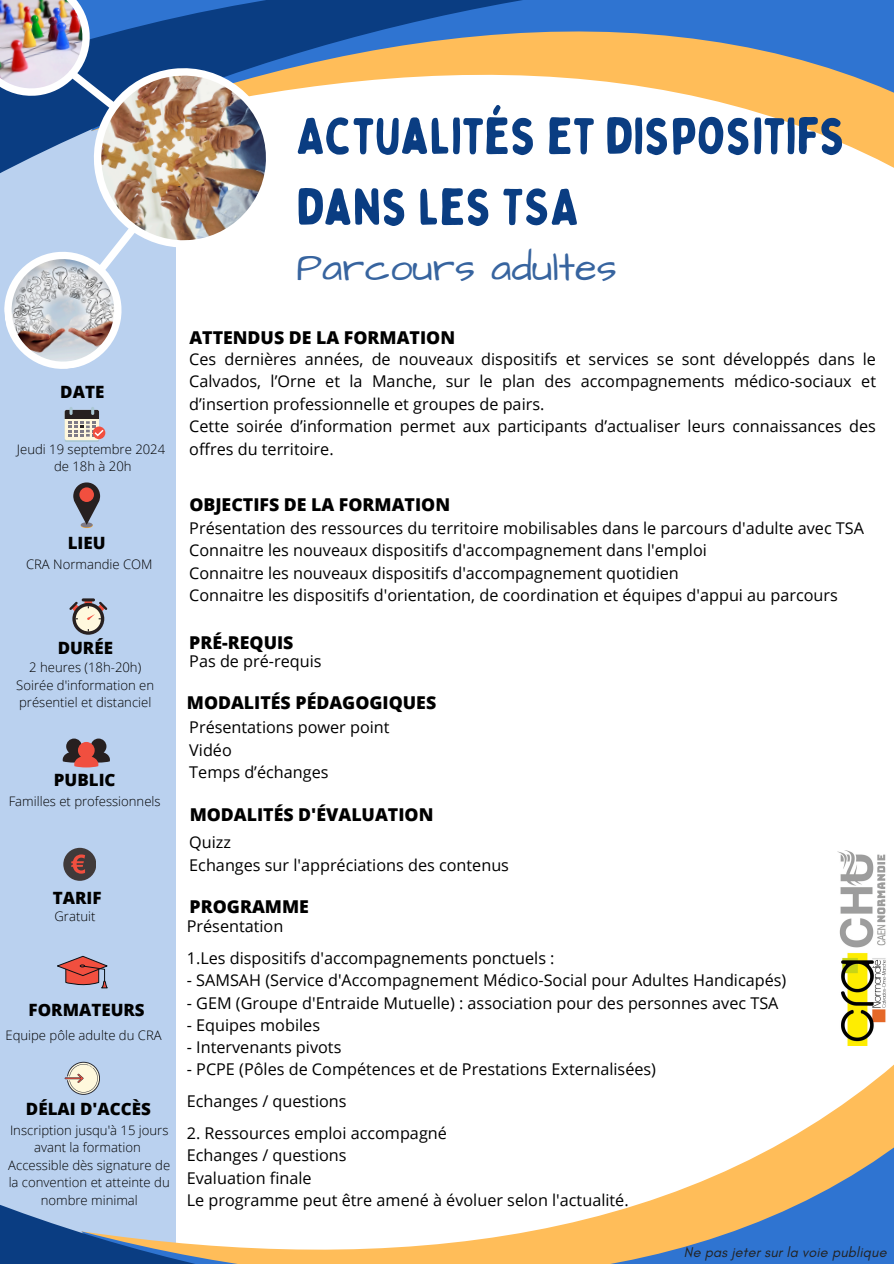
<style>
.page{position:relative;width:894px;height:1264px;background:#fff}
.page>*{position:absolute;margin:0;border:0;box-sizing:border-box;transform-origin:0 0}
.t1{font:51.3px/70.8px "Bobby Jones Soft";color:#0a3d82}
.t2{font:40.05px "Architects Daughter";color:#37649f}
.t3{font:800 17.7px "Open Sans";color:#000}
.t4{font:800 16.95px "Open Sans";color:#000}
.t5{font:16.2px/22.5px "Open Sans";color:#000}
.t6{font:italic 14.4px "Glacial Indifference";letter-spacing:.01em;color:#222}
.t7{font:300 13.05px/17.4px "Open Sans";color:#000;text-align:center}
</style>
<div class="page">
<div style="left:0;top:40px;width:176px;height:1223px;background:#bad1ef"></div>
<svg style="left:72px;top:603px;width:32px;height:31px"></svg>
<div style="left:76px;top:606px;width:25px;height:25px;background:#fff8dd;border-radius:50%"></div>
<svg style="left:69px;top:598px;width:38px;height:22px"></svg>
<div style="left:65px;top:412px;width:34px;height:30px;background:#bad0d5;border-radius:2px"></div>
<div style="left:65px;top:410px;width:34px;height:30px;background:#fff8dd;border-radius:2px"></div>
<div style="left:93px;top:426px;width:12px;height:13px;background:#f14f3f;border-radius:50%"></div>
<svg style="left:65px;top:407px;width:40px;height:30px"></svg>
<svg style="left:81px;top:523px;width:12px;height:5px"></svg>
<div style="left:81px;top:522px;width:12px;height:5px;background:#7e7b87;border-radius:50%"></div>
<svg style="left:73px;top:482px;width:27px;height:43px"></svg>
<div style="left:79px;top:487px;width:15px;height:15px;background:#f14f3f;border-radius:50%"></div>
<svg style="left:63px;top:738px;width:47px;height:29px"></svg>
<div style="left:63px;top:847px;width:33px;height:33px;background:#403a3a;border-radius:50%"></div>
<svg style="left:71px;top:854px;width:14px;height:19px"></svg>
<svg style="left:57px;top:955px;width:51px;height:33px"></svg>
<svg style="left:81px;top:1045px;width:812px;height:78px"></svg>
<svg style="left:790px;top:1123px;width:103px;height:140px;background:#8492a1"></svg>
<svg style="left:0;top:1062px;width:790px;height:201px"></svg>
<svg style="left:0;top:1214px;width:508px;height:49px"></svg>
<img style="left:837px;top:850px;width:49px;height:195px">
<svg style="left:824px;top:0;width:69px;height:143px;background:#8c959c"></svg>
<svg style="left:526px;top:0;width:298px;height:136px"></svg>
<svg style="left:278px;top:0;width:248px;height:92px;background:#889096"></svg>
<svg style="left:0;top:0;width:278px;height:369px"></svg>
<img style="left:9px;top:256px;width:108px;height:108px">
<img style="left:0;top:0;width:84px;height:91px">
<img style="left:96px;top:71px;width:174px;height:174px">
<h3 class="t1" style="left:296px;top:101px;width:550px">ACTUALITÉS ET DISPOSITIFS<br>DANS LES TSA</h3>
<p class="t2" style="left:296px;top:241px;width:322px">Parcours adultes</p>
<p class="t4" style="left:60px;top:380px;width:45px">DATE</p>
<h1 class="t7" style="left:17px;top:440px;width:150px">Jeudi 19 septembre 2024</h1>
<h2 class="t7" style="left:54px;top:457px;width:79px">de 18h à 20h</h2>
<h3 class="t4" style="left:68px;top:531px;width:39px">LIEU</h3>
<h4 class="t7" style="left:26px;top:555px;width:128px">CRA Normandie COM</h4>
<p class="t4" style="left:58px;top:636px;width:57px">DURÉE</p>
<p class="t7" style="left:29px;top:658px;width:113px">2 heures (18h-20h)</p>
<h3 class="t7" style="left:16px;top:676px;width:139px;text-align:left">Soirée d'information en présentiel et distanciel</h3>
<h3 class="t4" style="left:54px;top:768px;width:63px">PUBLIC</h3>
<h4 class="t7" style="left:9px;top:792px;width:153px">Familles et professionnels</h4>
<h4 class="t4" style="left:53px;top:885px;width:50px">TARIF</h4>
<h3 class="t7" style="left:54px;top:907px;width:42px">Gratuit</h3>
<h3 class="t4" style="left:29px;top:997px;width:118px">FORMATEURS</h3>
<h4 class="t7" style="left:5px;top:1026px;width:158px">Equipe pôle adulte du CRA</h4>
<h3 class="t4" style="left:26px;top:1096px;width:126px">DÉLAI D'ACCÈS</h3>
<h4 class="t7" style="left:10px;top:1120px;width:160px">Inscription jusqu'à 15 jours avant la formation</h4>
<p class="t7" style="left:8px;top:1155px;width:163px">Accessible dès signature de la convention et atteinte du nombre minimal</p>
<p class="t3" style="left:189px;top:325px;width:267px">ATTENDUS DE LA FORMATION</p>
<p class="t5" style="left:189px;top:347px;width:688px">Ces dernières années, de nouveaux dispositifs et services se sont développés dans le Calvados, l’Orne et la Manche, sur le plan des accompagnements médico-sociaux et d’insertion professionnelle et groupes de pairs.<br>Cette soirée d’information permet aux participants d’actualiser leurs connaissances des offres du territoire.</p>
<p class="t3" style="left:189px;top:491px;width:262px">OBJECTIFS DE LA FORMATION</p>
<h3 class="t5" style="left:189px;top:516px;width:676px">Présentation des ressources du territoire mobilisables dans le parcours d'adulte avec TSA Connaitre les nouveaux dispositifs d'accompagnement dans l'emploi<br>Connaitre les nouveaux dispositifs d'accompagnement quotidien<br>Connaitre les dispositifs d'orientation, de coordination et équipes d'appui au parcours</h3>
<h3 class="t3" style="left:189px;top:630px;width:106px">PRÉ-REQUIS</h3>
<p class="t5" style="left:189px;top:649px;width:134px">Pas de pré-requis</p>
<p class="t3" style="left:187px;top:689px;width:251px">MODALITÉS PÉDAGOGIQUES</p>
<h3 class="t5" style="left:189px;top:716px;width:202px">Présentations power point<br>Vidéo<br>Temps d’échanges</h3>
<p class="t3" style="left:190px;top:802px;width:245px">MODALITÉS D'ÉVALUATION</p>
<p class="t5" style="left:189px;top:830px;width:321px">Quizz<br>Echanges sur l'appréciations des contenus</p>
<p class="t3" style="left:189px;top:893px;width:121px">PROGRAMME</p>
<h3 class="t5" style="left:187px;top:914px;width:98px">Présentation</h3>
<p class="t5" style="left:187px;top:946px;width:369px">1.Les dispositifs d'accompagnements ponctuels :</p>
<p class="t5" style="left:187px;top:968px;width:601px">- SAMSAH (Service d'Accompagnement Médico-Social pour Adultes Handicapés)</p>
<p class="t5" style="left:187px;top:991px;width:593px">- GEM (Groupe d'Entraide Mutuelle) : association pour des personnes avec TSA</p>
<p class="t5" style="left:187px;top:1013px;width:135px">- Equipes mobiles</p>
<p class="t5" style="left:187px;top:1035px;width:156px">- Intervenants pivots</p>
<p class="t5" style="left:187px;top:1057px;width:470px">- PCPE (Pôles de Compétences et de Prestations Externalisées)</p>
<p class="t5" style="left:187px;top:1089px;width:161px">Echanges / questions</p>
<h3 class="t5" style="left:187px;top:1121px;width:443px">2. Ressources emploi accompagné<br>Echanges / questions<br>Evaluation finale<br>Le programme peut être amené à évoluer selon l'actualité.</h3>
<h4 class="t6" style="left:683px;top:1243px;width:204px">Ne pas jeter sur la voie publique</h4>
</div>
